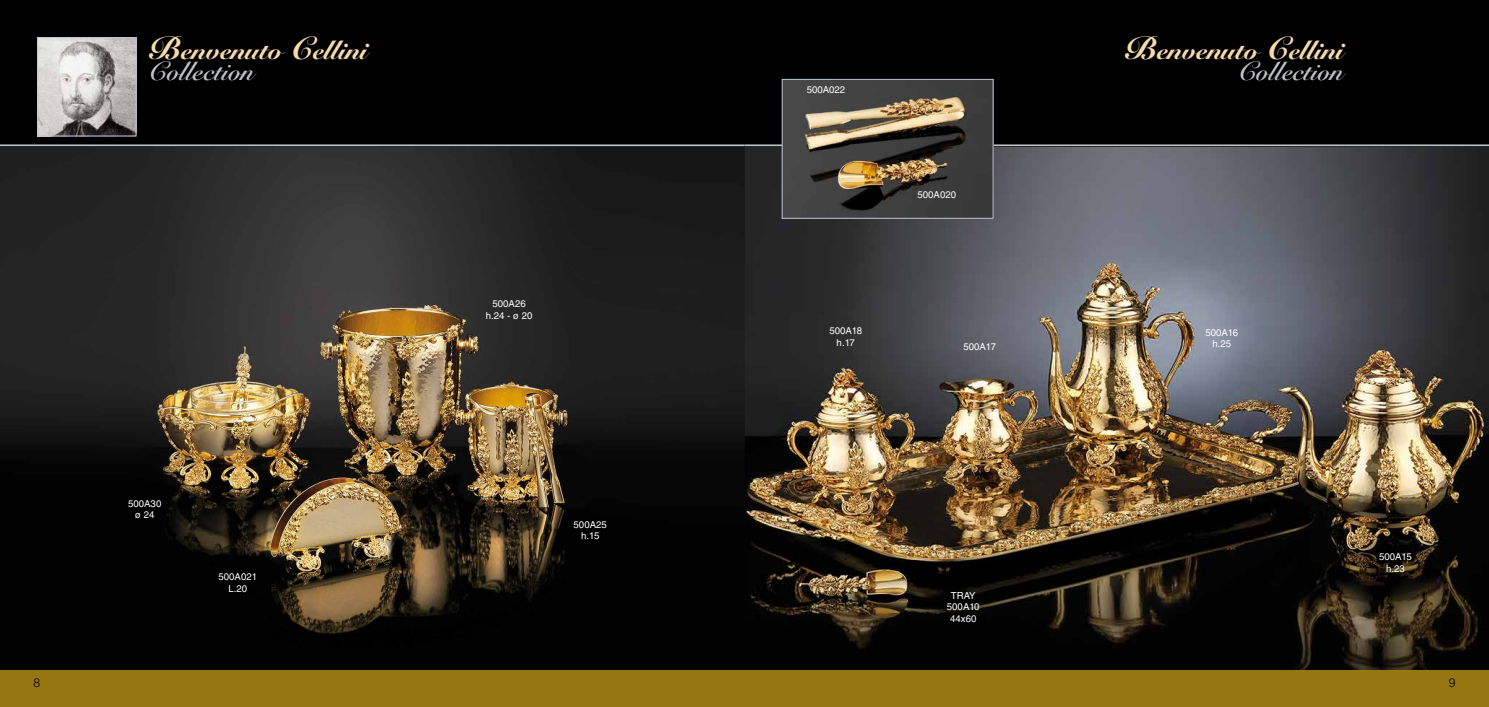
<style>
.page{position:relative;width:1489px;height:707px;background:#fff}
.page>*{position:absolute;margin:0;border:0;box-sizing:border-box;transform-origin:0 0}
.t1{font:26.25px "Snell Roundhand LT Std Blk Scr";color:#f6daac}
.t2{font:26.25px "Snell Roundhand LT Std Bd Scr";color:#bec3c7}
.t3{font:300 12.25px "Helvetica LT Std";color:#000}
.t4{font:9.62px/11.5px "Helvetica LT Std";color:#fff;text-align:center}
.s1{font-size:31.5px}
</style>
<div class="page">
<div style="left:744px;top:0;width:744px;height:195px;background:#000"></div>
<div style="left:0;top:0;width:744px;height:195px;background:#000"></div>
<img style="left:39px;top:39px;width:95px;height:95px">
<div style="left:37px;top:37px;width:99px;height:99px;border:1px solid #bec4d7"></div>
<hr style="left:744px;top:144px;width:744px;height:2px;background:#bec3c7">
<hr style="left:744px;top:147px;width:744px;height:1px;background:#bec3c7">
<hr style="left:0;top:144px;width:744px;height:2px;background:#bec3c7">
<hr style="left:0;top:147px;width:744px;height:1px;background:#bec3c7">
<img style="left:744px;top:148px;width:744px;height:522px">
<img style="left:783px;top:81px;width:208px;height:136px">
<div style="left:781px;top:79px;width:212px;height:140px;border:1px solid #bec4d7"></div>
<img style="left:0;top:148px;width:744px;height:522px">
<div style="left:744px;top:670px;width:744px;height:37px;background:#957610"></div>
<div style="left:0;top:670px;width:744px;height:37px;background:#957610"></div>
<h1 class="t1" style="left:149px;top:35px;width:219px"><span class="s1">B</span>envenuto <span class="s1">C</span>ellini</h1>
<h1 class="t2" style="left:149px;top:56px;width:106px">Collection</h1>
<p class="t4" style="left:128px;top:498px;width:35px">500A30 ø 24</p>
<p class="t4" style="left:218px;top:571px;width:40px">500A021<br>L.20</p>
<p class="t4" style="left:486px;top:298px;width:48px">500A26 h.24 - ø 20</p>
<p class="t4" style="left:573px;top:519px;width:35px">500A25 h.15</p>
<p class="t4" style="left:806px;top:84px;width:40px">500A022</p>
<p class="t4" style="left:829px;top:325px;width:34px">500A18 h.17</p>
<p class="t4" style="left:917px;top:189px;width:40px">500A020</p>
<p class="t4" style="left:963px;top:341px;width:34px">500A17</p>
<p class="t4" style="left:946px;top:589px;width:34px">TRAY<br>500A10<br>44x60</p>
<h1 class="t1" style="left:1125px;top:35px;width:219px"><span class="s1">B</span>envenuto <span class="s1">C</span>ellini</h1>
<h1 class="t2" style="left:1238px;top:56px;width:106px">Collection</h1>
<p class="t4" style="left:1205px;top:326px;width:34px">500A16 h.25</p>
<p class="t4" style="left:1378px;top:551px;width:34px">500A15 h.23</p>
<p class="t3" style="left:33px;top:675px;width:8px">8</p>
<p class="t3" style="left:1448px;top:675px;width:8px">9</p>
</div>
